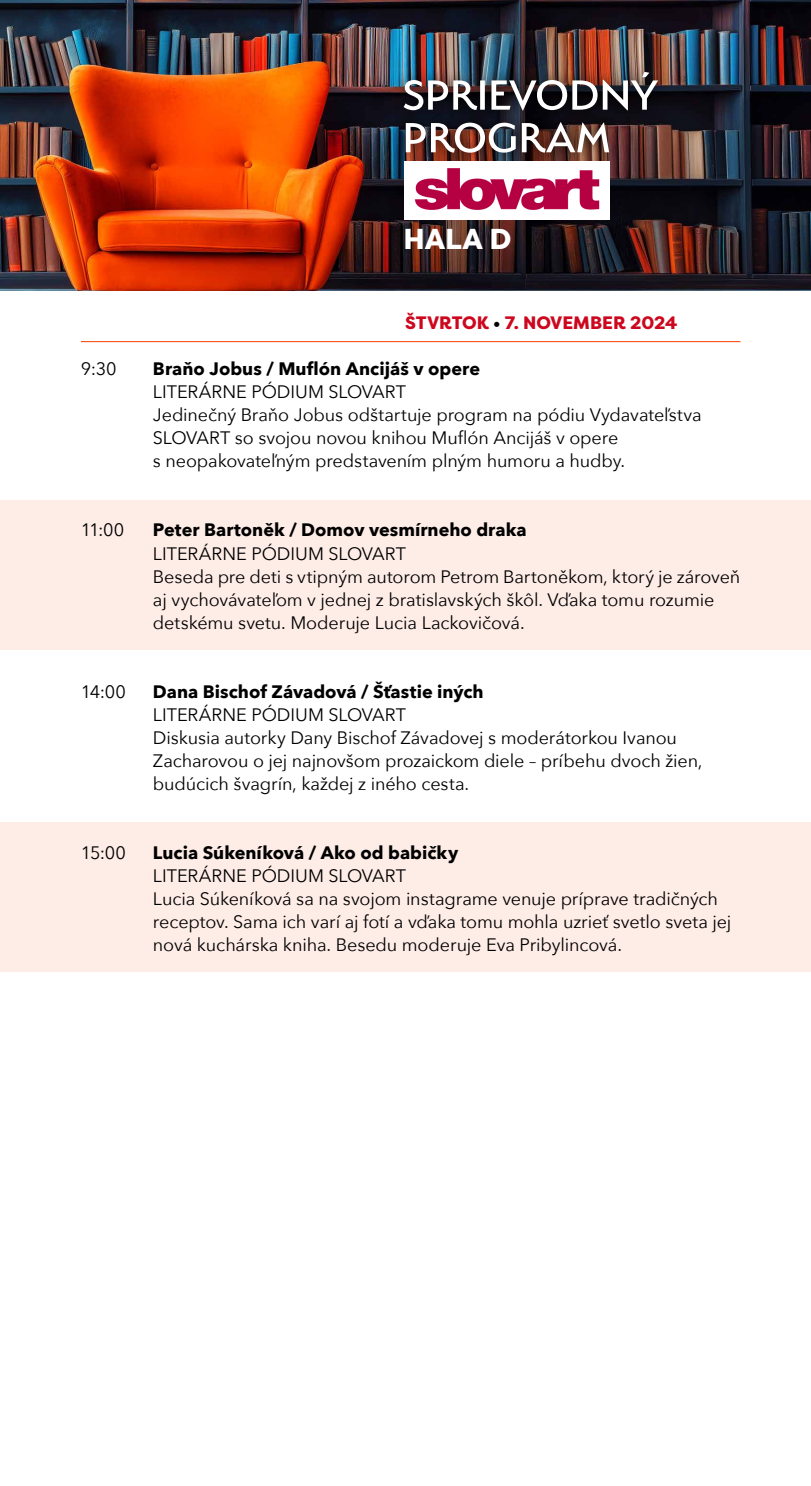
<style>
.page{position:relative;width:811px;height:1486px;background:#fff}
.page>*{position:absolute;margin:0;border:0;box-sizing:border-box;transform-origin:0 0}
.t1{font:800 28.7px "Filson Pro";color:#fff}
.t2{font:18px/23px "Avenir Next";letter-spacing:-.01em;color:#000}
.t3{font:700 18px "Avenir Next";color:#000}
.t4{font:800 18px "Filson Pro";letter-spacing:-.01em;color:#cd071e}
.s1{color:#000}
</style>
<div class="page">
<div style="left:0;top:500px;width:810px;height:150px;background:#feece6"></div>
<div style="left:0;top:822px;width:810px;height:150px;background:#feece6"></div>
<img style="left:0;top:0;width:810px;height:290px">
<div style="left:392px;top:60px;width:276px;height:105px;background:#000;opacity:.75"></div>
<img style="left:405px;top:122px;width:204px;height:31px">
<img style="left:403px;top:72px;width:254px;height:38px">
<img style="left:404px;top:161px;width:204px;height:58px">
<hr style="left:81px;top:341px;width:659px;height:1px;background:#f73d00">
<h1 class="t1" style="left:403px;top:221px;width:109px">HALA D</h1>
<p class="t4" style="left:405px;top:312px;width:273px">ŠTVRTOK <span class="s1">•</span> 7. NOVEMBER 2024</p>
<p class="t2" style="left:81px;top:357px;width:37px">9:30</p>
<p class="t3" style="left:153px;top:353px;width:328px">Braňo Jobus / Muflón Ancijáš v opere</p>
<p class="t2" style="left:153px;top:380px;width:550px">LITERÁRNE PÓDIUM SLOVART<br>Jedinečný Braňo Jobus odštartuje program na pódiu Vydavateľstva SLOVART so svojou novou knihou Muflón Ancijáš v opere<br>s neopakovateľným predstavením plným humoru a hudby.</p>
<p class="t2" style="left:81px;top:518px;width:45px">11:00</p>
<p class="t3" style="left:153px;top:514px;width:375px">Peter Bartoněk / Domov vesmírneho draka</p>
<p class="t2" style="left:153px;top:541px;width:588px">LITERÁRNE PÓDIUM SLOVART<br>Beseda pre deti s vtipným autorom Petrom Bartoněkom, ktorý je zároveň aj vychovávateľom v jednej z bratislavských škôl. Vďaka tomu rozumie detskému svetu. Moderuje Lucia Lackovičová.</p>
<p class="t2" style="left:81px;top:679px;width:46px">14:00</p>
<p class="t3" style="left:153px;top:675px;width:332px">Dana Bischof Závadová / Šťastie iných</p>
<p class="t2" style="left:153px;top:702px;width:551px">LITERÁRNE PÓDIUM SLOVART<br>Diskusia autorky Dany Bischof Závadovej s moderátorkou Ivanou Zacharovou o jej najnovšom prozaickom diele – príbehu dvoch žien, budúcich švagrín, každej z iného cesta.</p>
<p class="t2" style="left:81px;top:840px;width:46px">15:00</p>
<p class="t3" style="left:153px;top:836px;width:306px">Lucia Súkeníková / Ako od babičky</p>
<p class="t2" style="left:153px;top:863px;width:579px">LITERÁRNE PÓDIUM SLOVART<br>Lucia Súkeníková sa na svojom instagrame venuje príprave tradičných receptov. Sama ich varí aj fotí a vďaka tomu mohla uzrieť svetlo sveta jej nová kuchárska kniha. Besedu moderuje Eva Pribylincová.</p>
</div>
